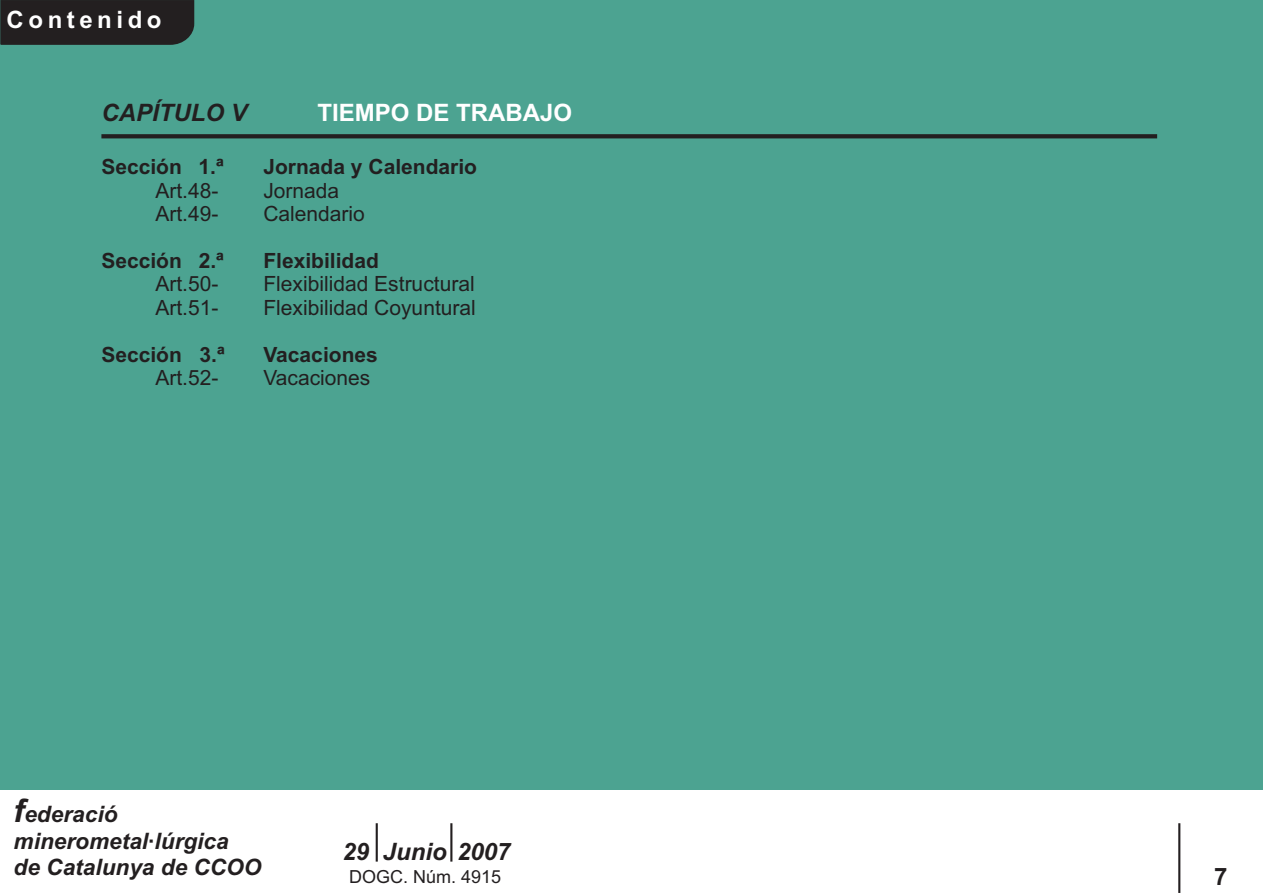
<style>
.page{position:relative;width:1263px;height:893px;background:#fff}
.page>*{position:absolute;margin:0;border:0;box-sizing:border-box;transform-origin:0 0}
.t1{font:italic 700 24px "Arial";color:#231f20}
.t2{font:700 24px "Arial";color:#fff}
.t3{font:700 24px "Arial";letter-spacing:.19em;color:#fff}
.t4{font:700 24px "Arial";color:#231f20}
.t5{font:italic 700 22.65px/27.3px "Arial";color:#231f20}
.t6{font:21px "Arial";color:#231f20}
.t7{font:700 21px "Arial";color:#231f20}
.t8{font:18px "Arial";color:#231f20}
.s1{font-size:32.4px}
</style>
<div class="page">
<hr style="left:1178px;top:823px;width:2px;height:70px;background:#231f20">
<div style="left:0;top:0;width:1263px;height:790px;background:#4ca391"></div>
<div style="left:0;top:0;width:194px;height:45px;background:#231f20"></div>
<svg style="left:101px;top:134px;width:1056px;height:4px;background:#242424"></svg>
<hr style="left:376px;top:823px;width:2px;height:39px;background:#231f20">
<hr style="left:450px;top:823px;width:2px;height:39px;background:#231f20">
<p class="t3" style="left:7px;top:10px;width:156px">Contenido</p>
<p class="t1" style="left:101px;top:103px;width:147px">CAPÍTULO V</p>
<p class="t2" style="left:317px;top:103px;width:256px">TIEMPO DE TRABAJO</p>
<p class="t7" style="left:101px;top:159px;width:124px">Sección 1.ª</p>
<p class="t7" style="left:263px;top:159px;width:215px">Jornada y Calendario</p>
<p class="t6" style="left:155px;top:182px;width:65px">Art.48-</p>
<p class="t6" style="left:263px;top:182px;width:77px">Jornada</p>
<p class="t6" style="left:155px;top:206px;width:65px">Art.49-</p>
<p class="t6" style="left:263px;top:206px;width:103px">Calendario</p>
<p class="t7" style="left:101px;top:253px;width:124px">Sección 2.ª</p>
<p class="t7" style="left:263px;top:253px;width:117px">Flexibilidad</p>
<p class="t6" style="left:155px;top:276px;width:65px">Art.50-</p>
<p class="t6" style="left:263px;top:276px;width:213px">Flexibilidad Estructural</p>
<p class="t6" style="left:155px;top:300px;width:65px">Art.51-</p>
<p class="t6" style="left:263px;top:300px;width:214px">Flexibilidad Coyuntural</p>
<p class="t7" style="left:101px;top:346px;width:125px">Sección 3.ª</p>
<p class="t7" style="left:263px;top:346px;width:116px">Vacaciones</p>
<p class="t6" style="left:155px;top:370px;width:65px">Art.52-</p>
<p class="t6" style="left:263px;top:370px;width:108px">Vacaciones</p>
<p class="t5" style="left:14px;top:802px;width:217px"><span class="s1">f</span>ederació minerometal·lúrgica</p>
<p class="t5" style="left:14px;top:855px;width:249px">de Catalunya de CCOO</p>
<p class="t1" style="left:342px;top:842px;width:170px">29 Junio 2007</p>
<p class="t8" style="left:349px;top:870px;width:154px">DOGC. Núm. 4915</p>
<p class="t4" style="left:1214px;top:867px;width:15px">7</p>
</div>
